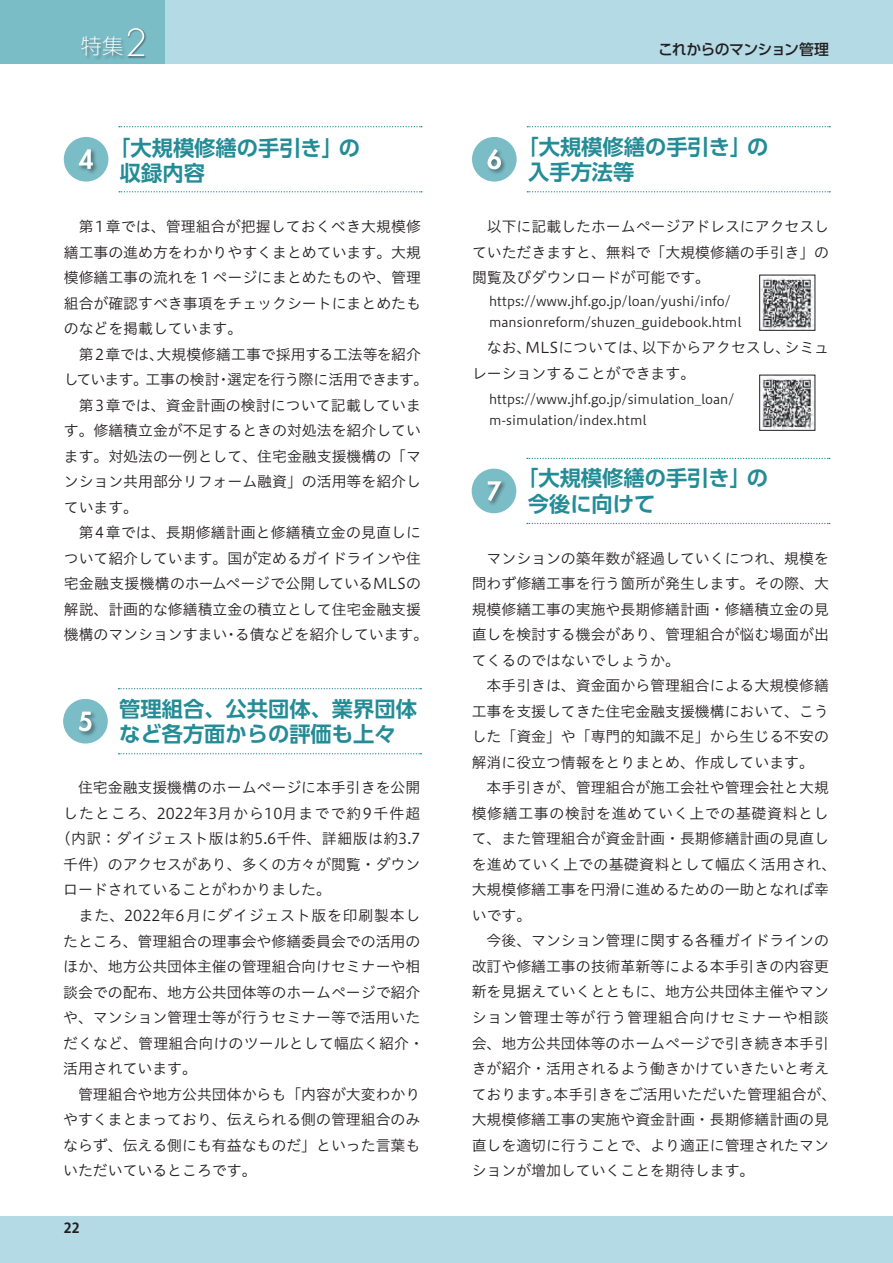
<style>
.page{position:relative;width:893px;height:1263px;background:#fff}
.page>*{position:absolute;margin:0;border:0;box-sizing:border-box;transform-origin:0 0}
.t1{font:700 21.3px/25.5px "UD Shin Go Pr 6 N De";color:#238c96}
.t2{font:300 expanded 21.3px "Shin Go Pr 6 N";color:#fff}
.t3{font:14.85px/25.5px "Hiragino UD Sans Std N W3";color:#231f20}
.t4{font:14.85px "Hiragino UD Sans Std N W3";letter-spacing:.03em;color:#231f20}
.t5{font:14.85px "Hiragino UD Sans Std N W3";letter-spacing:.075em;color:#231f20}
.t6{font:14.85px "Hiragino UD Sans Std N W3";letter-spacing:.055em;color:#231f20}
.t7{font:500 14.85px "UD Shin Go Pr 6 N";letter-spacing:-.04em;color:#231f20}
.t8{font:700 13.8px "Koz Go Pr 6 N";color:#231f20}
.t9{font:12.75px/21.3px "Hiragino UD Sans Std N W3";color:#231f20}
</style>
<div class="page">
<div style="left:0;top:0;width:893px;height:64px;background:#b3dae5"></div>
<div style="left:0;top:1216px;width:893px;height:47px;background:#b3dae5"></div>
<div style="left:0;top:0;width:164px;height:64px;background:#7abdc7"></div>
<div style="left:81px;top:36px;width:46px;height:25px;background:#231f20;opacity:.4"></div>
<div style="left:127px;top:28px;width:20px;height:30px;background:#231f20;opacity:.5"></div>
<svg style="left:127px;top:28px;width:17px;height:28px"></svg>
<svg style="left:119px;top:126px;width:303px;height:1px"></svg>
<svg style="left:119px;top:191px;width:303px;height:1px"></svg>
<div style="left:64px;top:137px;width:44px;height:45px;background:#7abdc7;border-radius:50%"></div>
<div style="left:78px;top:148px;width:21px;height:27px;background:#231f20;opacity:.5"></div>
<svg style="left:79px;top:149px;width:14px;height:20px"></svg>
<div style="left:63px;top:699px;width:45px;height:44px;background:#7abdc7;border-radius:50%"></div>
<div style="left:78px;top:710px;width:20px;height:27px;background:#231f20;opacity:.5"></div>
<svg style="left:79px;top:712px;width:12px;height:19px"></svg>
<svg style="left:118px;top:688px;width:303px;height:1px"></svg>
<svg style="left:118px;top:753px;width:303px;height:1px"></svg>
<svg style="left:527px;top:126px;width:303px;height:1px"></svg>
<svg style="left:527px;top:191px;width:303px;height:1px"></svg>
<div style="left:472px;top:137px;width:45px;height:45px;background:#7abdc7;border-radius:50%"></div>
<div style="left:486px;top:148px;width:21px;height:27px;background:#231f20;opacity:.5"></div>
<svg style="left:487px;top:149px;width:14px;height:20px"></svg>
<svg style="left:527px;top:458px;width:303px;height:1px"></svg>
<svg style="left:527px;top:523px;width:303px;height:1px"></svg>
<div style="left:472px;top:469px;width:44px;height:44px;background:#7abdc7;border-radius:50%"></div>
<div style="left:486px;top:480px;width:21px;height:27px;background:#231f20;opacity:.5"></div>
<svg style="left:488px;top:481px;width:13px;height:20px"></svg>
<img style="left:761px;top:277px;width:52px;height:52px">
<div style="left:759px;top:275px;width:56px;height:56px;border:1px solid #231f20"></div>
<img style="left:761px;top:377px;width:52px;height:52px">
<div style="left:759px;top:375px;width:56px;height:56px;border:1px solid #231f20"></div>
<h1 class="t2" style="left:81px;top:29px;width:44px">特集</h1>
<p class="t7" style="left:658px;top:38px;width:173px">これからのマンション管理</p>
<h1 class="t1" style="left:120px;top:134px;width:242px;text-indent:-11px">「大規模修繕の手引き」の収録内容</h1>
<p class="t3" style="left:64px;top:213px;width:366px">　第1章では、管理組合が把握しておくべき大規模修繕工事の進め方をわかりやすくまとめています。大規模修繕工事の流れを１ページにまとめたものや、管理組合が確認すべき事項をチェックシートにまとめたものなどを掲載しています。<br>　第2章では、大規模修繕工事で採用する工法等を紹介しています。工事の検討・選定を行う際に活用できます。　第3章では、資金計画の検討について記載しています。修繕積立金が不足するときの対処法を紹介しています。対処法の一例として、住宅金融支援機構の「マンション共用部分リフォーム融資」の活用等を紹介しています。<br>　第4章では、長期修繕計画と修繕積立金の見直しについて紹介しています。国が定めるガイドラインや住宅金融支援機構のホームページで公開しているMLSの解説、計画的な修繕積立金の積立として住宅金融支援機構のマンションすまい・る債などを紹介しています。</p>
<h1 class="t1" style="left:119px;top:695px;width:299px">管理組合、公共団体、業界団体など各方面からの評価も上々</h1>
<p class="t3" style="left:63px;top:774px;width:359px">　住宅金融支援機構のホームページに本手引きを公開</p>
<p class="t5" style="left:63px;top:802px;width:359px">したところ、2022年3月から10月までで約9千件超</p>
<p class="t4" style="left:56px;top:828px;width:366px">（内訳：ダイジェスト版は約5.6千件、詳細版は約3.7</p>
<p class="t3" style="left:63px;top:851px;width:359px">千件）のアクセスがあり、多くの方々が閲覧・ダウン</p>
<p class="t3" style="left:63px;top:876px;width:269px">ロードされていることがわかりました。</p>
<p class="t6" style="left:63px;top:904px;width:359px">　また、2022年6月にダイジェスト版を印刷製本し</p>
<p class="t3" style="left:63px;top:927px;width:359px">たところ、管理組合の理事会や修繕委員会での活用の</p>
<p class="t3" style="left:63px;top:953px;width:359px">ほか、地方公共団体主催の管理組合向けセミナーや相</p>
<p class="t3" style="left:63px;top:978px;width:359px">談会での配布、地方公共団体等のホームページで紹介</p>
<p class="t3" style="left:63px;top:1004px;width:359px">や、マンション管理士等が行うセミナー等で活用いた</p>
<p class="t3" style="left:63px;top:1029px;width:362px">だくなど、管理組合向けのツールとして幅広く紹介・</p>
<p class="t3" style="left:63px;top:1055px;width:135px">活用されています。</p>
<p class="t3" style="left:63px;top:1080px;width:359px">　管理組合や地方公共団体からも「内容が大変わかり</p>
<p class="t3" style="left:63px;top:1106px;width:359px">やすくまとまっており、伝えられる側の管理組合のみ</p>
<p class="t3" style="left:63px;top:1131px;width:359px">ならず、伝える側にも有益なものだ」といった言葉も</p>
<p class="t3" style="left:63px;top:1157px;width:195px">いただいているところです。</p>
<p class="t8" style="left:64px;top:1220px;width:17px">22</p>
<h1 class="t1" style="left:528px;top:133px;width:242px;text-indent:-11px">「大規模修繕の手引き」の入手方法等</h1>
<p class="t3" style="left:472px;top:213px;width:359px;text-align:justify">　以下に記載したホームページアドレスにアクセスしていただきますと、無料で「大規模修繕の手引き」の閲覧及びダウンロードが可能です。</p>
<p class="t9" style="left:489px;top:289px;width:254px">https://www.jhf.go.jp/loan/yushi/info/ mansionreform/shuzen_guidebook.html</p>
<p class="t3" style="left:472px;top:334px;width:359px">　なお、MLSについては、以下からアクセスし、シミュレーションすることができます。</p>
<p class="t9" style="left:489px;top:387px;width:247px">https://www.jhf.go.jp/simulation_loan/ m-simulation/index.html</p>
<h1 class="t1" style="left:528px;top:465px;width:242px;text-indent:-11px">「大規模修繕の手引き」の今後に向けて</h1>
<p class="t3" style="left:472px;top:545px;width:366px">　マンションの築年数が経過していくにつれ、規模を問わず修繕工事を行う箇所が発生します。その際、大規模修繕工事の実施や長期修繕計画・修繕積立金の見直しを検討する機会があり、管理組合が悩む場面が出てくるのではないでしょうか。<br>　本手引きは、資金面から管理組合による大規模修繕工事を支援してきた住宅金融支援機構において、こうした「資金」や「専門的知識不足」から生じる不安の解消に役立つ情報をとりまとめ、作成しています。<br>　本手引きが、管理組合が施工会社や管理会社と大規模修繕工事の検討を進めていく上での基礎資料として、また管理組合が資金計画・長期修繕計画の見直しを進めていく上での基礎資料として幅広く活用され、大規模修繕工事を円滑に進めるための一助となれば幸いです。<br>　今後、マンション管理に関する各種ガイドラインの改訂や修繕工事の技術革新等による本手引きの内容更新を見据えていくとともに、地方公共団体主催やマンション管理士等が行う管理組合向けセミナーや相談会、地方公共団体等のホームページで引き続き本手引きが紹介・活用されるよう働きかけていきたいと考えております。本手引きをご活用いただいた管理組合が、大規模修繕工事の実施や資金計画・長期修繕計画の見直しを適切に行うことで、より適正に管理されたマンションが増加していくことを期待します。</p>
</div>
